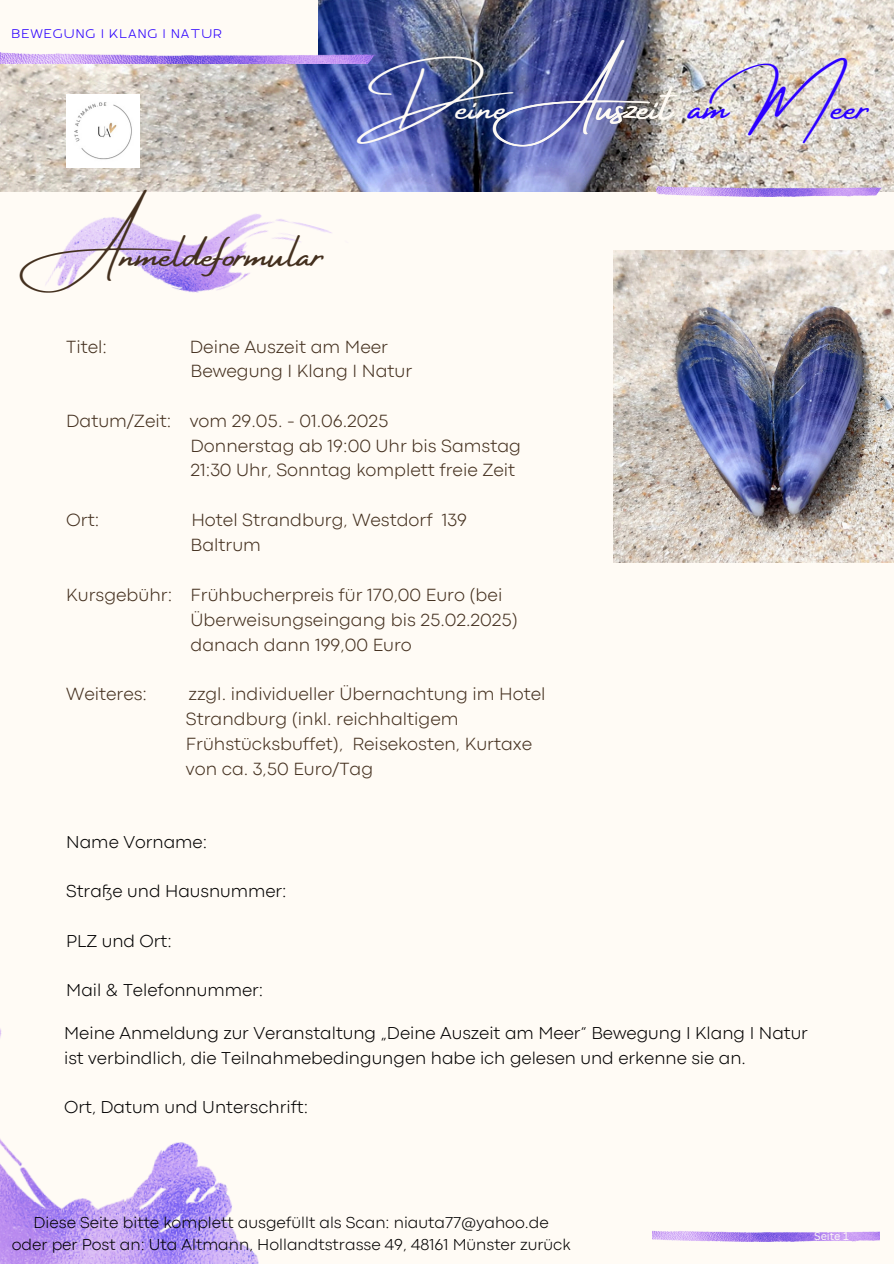
<style>
.page{position:relative;width:894px;height:1264px;background:#fff}
.page>*{position:absolute;margin:0;border:0;box-sizing:border-box;transform-origin:0 0}
.t1{font:46.5px "Amsterdam Four";color:#fffbf5}
.t2{font:45px "Amsterdam Four";color:#44301f}
.t3{font:300 18.45px/24.8px "Codec Pro";color:#44301f}
.t4{font:300 18px/24.8px "Codec Pro";color:#000}
.t5{font:300 16.5px/22.5px "Codec Pro";color:#000;text-align:center}
.t6{font:16.5px "RTL Banana Light";letter-spacing:.095em;color:#2b00ff}
.t7{font:10.8px "Canva Sans";color:#fffbf5}
.s1{color:#2b00ff}
</style>
<div class="page">
<div style="left:0;top:0;width:893px;height:1263px;background:#fffbf5"></div>
<img style="left:0;top:0;width:893px;height:191px">
<img style="left:45px;top:162px;width:305px;height:131px">
<img style="left:656px;top:186px;width:226px;height:10px">
<img style="left:0;top:1028px;width:259px;height:235px">
<img style="left:652px;top:1230px;width:226px;height:11px">
<img style="left:613px;top:251px;width:280px;height:311px">
<div style="left:0;top:0;width:317px;height:57px;background:#fffbf5"></div>
<img style="left:0;top:52px;width:376px;height:11px">
<img style="left:66px;top:95px;width:73px;height:73px">
<p class="t6" style="left:12px;top:26px;width:211px">BEWEGUNG I KLANG I NATUR</p>
<h3 class="t2" style="left:51px;top:229px;width:274px">Anmeldeformular</h3>
<p class="t1" style="left:356px;top:81px;width:529px">Deine Auszeit <span class="s1">am Meer</span></p>
<h1 class="t3" style="left:66px;top:335px;width:42px">Titel:</h1>
<h1 class="t3" style="left:190px;top:335px;width:224px">Deine Auszeit am Meer<br>Bewegung I Klang I Natur</h1>
<h1 class="t3" style="left:190px;top:409px;width:332px;text-indent:-124px">Datum/Zeit: vom 29.05. - 01.06.2025<br>Donnerstag ab 19:00 Uhr bis Samstag<br>21:30 Uhr, Sonntag komplett freie Zeit</h1>
<p class="t3" style="left:66px;top:508px;width:34px">Ort:</p>
<p class="t3" style="left:190px;top:508px;width:278px">Hotel Strandburg, Westdorf 139<br>Baltrum</p>
<p class="t3" style="left:190px;top:584px;width:329px;text-indent:-124px">Kursgebühr: Frühbucherpreis für 170,00 Euro (bei<br>Überweisungseingang bis 25.02.2025) danach dann 199,00 Euro</p>
<p class="t3" style="left:66px;top:683px;width:82px">Weiteres:</p>
<p class="t3" style="left:186px;top:683px;width:361px">zzgl. individueller Übernachtung im Hotel Strandburg (inkl. reichhaltigem Frühstücksbuffet), Reisekosten, Kurtaxe von ca. 3,50 Euro/Tag</p>
<p class="t4" style="left:66px;top:830px;width:142px">Name Vorname:</p>
<p class="t4" style="left:66px;top:880px;width:222px">Straße und Hausnummer:</p>
<h2 class="t4" style="left:66px;top:929px;width:107px">PLZ und Ort:</h2>
<h2 class="t4" style="left:66px;top:979px;width:198px">Mail &amp; Telefonnummer:</h2>
<h2 class="t4" style="left:64px;top:1022px;width:745px">Meine Anmeldung zur Veranstaltung „Deine Auszeit am Meer“ Bewegung I Klang I Natur ist verbindlich, die Teilnahmebedingungen habe ich gelesen und erkenne sie an.</h2>
<h2 class="t4" style="left:64px;top:1096px;width:245px">Ort, Datum und Unterschrift:</h2>
<h2 class="t5" style="left:12px;top:1212px;width:560px">Diese Seite bitte komplett ausgefüllt als Scan: niauta77@yahoo.de<br>oder per Post an: Uta Altmann, Hollandtstrasse 49, 48161 Münster zurück</h2>
<h1 class="t7" style="left:813px;top:1228px;width:36px">Seite 1</h1>
</div>
